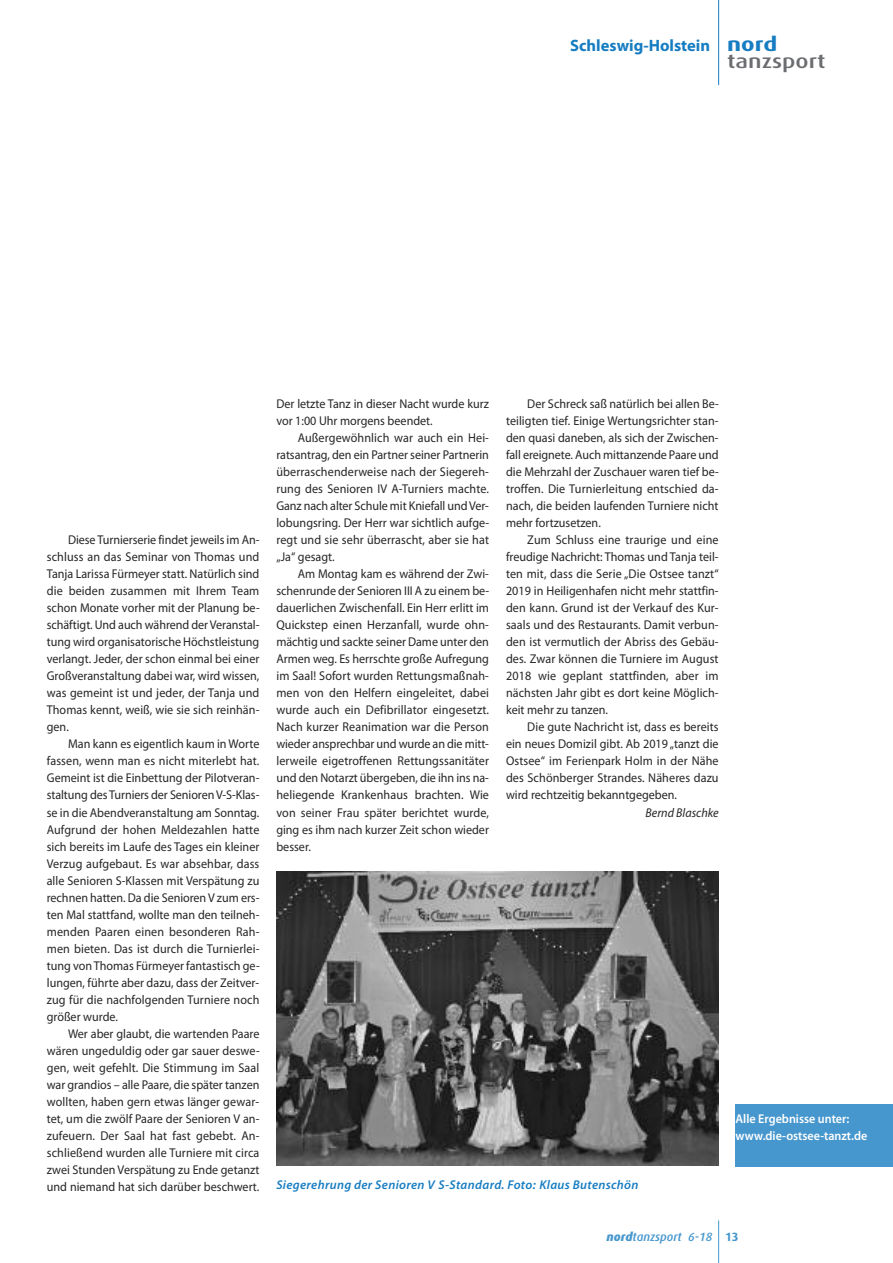
<style>
.page{position:relative;width:893px;height:1263px;background:#fff}
.page>*{position:absolute;margin:0;border:0;box-sizing:border-box;transform-origin:0 0}
.t1{font:500 19.5px "Dax";color:#6c6d70;scale:1.25 1}
.t2{font:700 19.5px "Dax";color:#177dc2;scale:1.25 1}
.t3{font:700 16.5px "Myriad Pro";color:#177dc2}
.t4{font:12.75px/17px "Myriad Pro";color:#272526;text-align:justify;scale:.95 1}
.t5{font:italic 600 12.75px "Myriad Pro";letter-spacing:.025em;color:#177dc2}
.t6{font:600 12.75px/17px "Myriad Pro";color:#fff;scale:.95 1}
.t7{font:italic 12.75px "Myriad Pro";color:#272526;scale:.95 1}
.t8{font:italic 500 12px "Dax";color:#4697ce}
.s1{font-weight:800}
.s2{font-weight:700;font-style:normal}
</style>
<div class="page">
<div style="left:736px;top:1105px;width:157px;height:62px;background:#4697ce"></div>
<hr style="left:718px;top:1220px;width:1px;height:43px;background:#4697ce">
<hr style="left:718px;top:0;width:1px;height:85px;background:#177dc2">
<img style="left:276px;top:871px;width:443px;height:295px">
<p class="t3" style="left:570px;top:39px;width:141px">Schleswig-Holstein</p>
<h1 class="t2" style="left:727px;top:34px;width:42px">nord</h1>
<h1 class="t1" style="left:727px;top:50px;width:80px">tanzsport</h1>
<p class="t4" style="left:47px;top:533px;width:226px;text-indent:21px">Diese Turnierserie findet jeweils im An&shy;schluss an das Seminar von Thomas und Tanja Larissa Fürmeyer statt. Natürlich sind die beiden zusammen mit Ihrem Team schon Monate vorher mit der Planung be&shy;schäftigt. Und auch während derVeranstal&shy;tung wird organisatorische Höchstleistung verlangt. Jeder, der schon einmal bei einer Großveranstaltung dabei war, wird wissen, was gemeint ist und jeder, der Tanja und Thomas kennt, weiß, wie sie sich reinhän&shy;gen.</p>
<p class="t4" style="left:47px;top:737px;width:226px;text-indent:21px">Man kann es eigentlich kaum in Worte fassen, wenn man es nicht miterlebt hat.<br>Gemeint ist die Einbettung der Pilotveran&shy;staltung des Turniers der SeniorenV-S-Klas&shy;se in die Abendveranstaltung am Sonntag.<br>Aufgrund der hohen Meldezahlen hatte sich bereits im Laufe des Tages ein kleiner Verzug aufgebaut. Es war absehbar, dass alle Senioren S-Klassen mit Verspätung zu rechnen hatten. Da die Senioren V zum ers&shy;ten Mal stattfand, wollte man den teilneh&shy;menden Paaren einen besonderen Rah&shy;men bieten. Das ist durch die Turnierlei&shy;tung von Thomas Fürmeyer fantastisch ge&shy;lungen, führte aber dazu, dass der Zeitver&shy;zug für die nachfolgenden Turniere noch größer wurde.</p>
<p class="t4" style="left:47px;top:1026px;width:226px;text-indent:21px">Wer aber glaubt, die wartenden Paare wären ungeduldig oder gar sauer deswe&shy;gen, weit gefehlt. Die Stimmung im Saal war grandios – alle Paare, die später tanzen wollten, haben gern etwas länger gewar&shy;tet, um die zwölf Paare der Senioren V an&shy;zufeuern. Der Saal hat fast gebebt. An&shy;schließend wurden alle Turniere mit circa zwei Stunden Verspätung zu Ende getanzt und niemand hat sich darüber beschwert.</p>
<p class="t4" style="left:276px;top:396px;width:225px">Der letzte Tanz in dieser Nacht wurde kurz vor 1:00 Uhr morgens beendet.</p>
<p class="t4" style="left:276px;top:430px;width:226px;text-indent:21px">Außergewöhnlich war auch ein Hei&shy;ratsantrag, den ein Partner seiner Partnerin überraschenderweise nach der Siegereh&shy;rung des Senioren IV A-Turniers machte.<br>Ganz nach alter Schule mit Kniefall undVer&shy;lobungsring. Der Herr war sichtlich aufge&shy;regt und sie sehr überrascht, aber sie hat „Ja“ gesagt.</p>
<p class="t4" style="left:276px;top:567px;width:226px;text-indent:21px">Am Montag kam es während der Zwi&shy;schenrunde der Senioren III A zu einem be&shy;dauerlichen Zwischenfall. Ein Herr erlitt im Quickstep einen Herzanfall, wurde ohn&shy;mächtig und sackte seiner Dame unter den Armen weg. Es herrschte große Aufregung im Saal! Sofort wurden Rettungsmaßnah&shy;men von den Helfern eingeleitet, dabei wurde auch ein Defibrillator eingesetzt.<br>Nach kurzer Reanimation war die Person wieder ansprechbar und wurde an die mitt&shy;lerweile eigetroffenen Rettungssanitäter und den Notarzt übergeben, die ihn ins na&shy;heliegende Krankenhaus brachten. Wie von seiner Frau später berichtet wurde, ging es ihm nach kurzer Zeit schon wieder besser.</p>
<p class="t4" style="left:506px;top:396px;width:226px;text-indent:21px">Der Schreck saß natürlich bei allen Be&shy;teiligten tief. Einige Wertungsrichter stan&shy;den quasi daneben, als sich der Zwischen&shy;fall ereignete. Auch mittanzende Paare und die Mehrzahl der Zuschauer waren tief be&shy;troffen. Die Turnierleitung entschied da&shy;nach, die beiden laufenden Turniere nicht mehr fortzusetzen.</p>
<p class="t4" style="left:506px;top:533px;width:225px;text-indent:21px">Zum Schluss eine traurige und eine freudige Nachricht: Thomas und Tanja teil&shy;ten mit, dass die Serie „Die Ostsee tanzt“ 2019 in Heiligenhafen nicht mehr stattfin&shy;den kann. Grund ist der Verkauf des Kur&shy;saals und des Restaurants. Damit verbun&shy;den ist vermutlich der Abriss des Gebäu&shy;des. Zwar können die Turniere im August 2018 wie geplant stattfinden, aber im nächsten Jahr gibt es dort keine Möglich&shy;keit mehr zu tanzen.</p>
<p class="t4" style="left:506px;top:720px;width:225px;text-indent:21px">Die gute Nachricht ist, dass es bereits ein neues Domizil gibt. Ab 2019 „tanzt die Ostsee“ im Ferienpark Holm in der Nähe des Schönberger Strandes. Näheres dazu wird rechtzeitig bekanntgegeben.</p>
<p class="t7" style="left:646px;top:807px;width:78px">Bernd Blaschke</p>
<p class="t5" style="left:276px;top:1180px;width:364px">Siegerehrung der Senioren V S-Standard. Foto: Klaus Butenschön</p>
<p class="t6" style="left:736px;top:1111px;width:140px">Alle Ergebnisse unter: www.die-ostsee-tanzt.de</p>
<p class="t8" style="left:607px;top:1230px;width:133px"><span class="s1">nord</span>tanzsport 6-18 <span class="s2">13</span></p>
</div>
